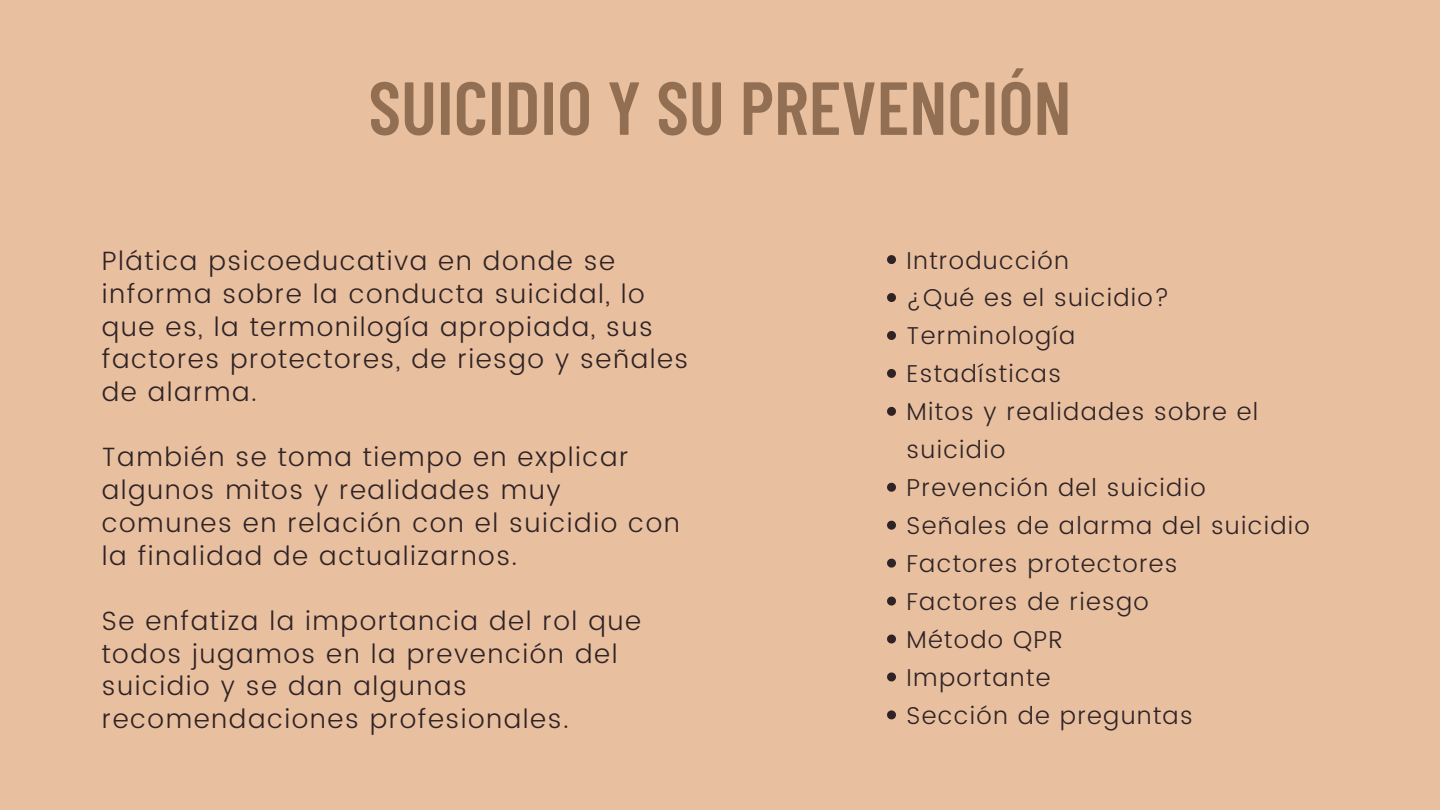
<style>
.page{position:relative;width:1440px;height:810px;background:#e8c09f}
.page>*{position:absolute;margin:0;border:0;box-sizing:border-box;transform-origin:0 0}
.t1{font:600 75px "Barlow Condensed";color:#926f53}
.t2{font:300 26.5px/32.7px "Poppins";letter-spacing:.06em;color:#302326}
.t3{font:300 24.4px/37.9px "Poppins";letter-spacing:.055em;color:#302326}
</style>
<div class="page">
<svg style="left:887px;top:255px;width:9px;height:9px"></svg>
<svg style="left:887px;top:293px;width:9px;height:9px"></svg>
<svg style="left:887px;top:331px;width:9px;height:9px"></svg>
<svg style="left:887px;top:369px;width:9px;height:9px"></svg>
<svg style="left:887px;top:407px;width:9px;height:9px"></svg>
<svg style="left:887px;top:483px;width:9px;height:9px"></svg>
<svg style="left:887px;top:521px;width:9px;height:9px"></svg>
<svg style="left:887px;top:559px;width:9px;height:9px"></svg>
<svg style="left:887px;top:597px;width:9px;height:9px"></svg>
<svg style="left:887px;top:635px;width:9px;height:8px"></svg>
<svg style="left:887px;top:672px;width:9px;height:9px"></svg>
<svg style="left:887px;top:710px;width:9px;height:9px"></svg>
<p class="t1" style="left:368px;top:60px;width:705px">SUICIDIO Y SU PREVENCIÓN</p>
<p class="t2" style="left:102px;top:245px;width:588px">Plática psicoeducativa en donde se informa sobre la conducta suicidal, lo que es, la termonilogía apropiada, sus factores protectores, de riesgo y señales de alarma.</p>
<p class="t2" style="left:102px;top:441px;width:580px">También se toma tiempo en explicar algunos mitos y realidades muy comunes en relación con el suicidio con la finalidad de actualizarnos.</p>
<p class="t2" style="left:102px;top:604px;width:541px">Se enfatiza la importancia del rol que todos jugamos en la prevención del suicidio y se dan algunas recomendaciones profesionales.</p>
<p class="t3" style="left:907px;top:241px;width:164px">Introducción</p>
<p class="t3" style="left:907px;top:279px;width:264px">¿Qué es el suicidio?</p>
<p class="t3" style="left:907px;top:317px;width:170px">Terminología</p>
<p class="t3" style="left:907px;top:355px;width:156px">Estadísticas</p>
<p class="t3" style="left:907px;top:393px;width:353px">Mitos y realidades sobre el suicidio</p>
<p class="t3" style="left:907px;top:469px;width:301px">Prevención del suicidio</p>
<p class="t3" style="left:907px;top:507px;width:405px">Señales de alarma del suicidio</p>
<p class="t3" style="left:907px;top:545px;width:273px">Factores protectores</p>
<p class="t3" style="left:907px;top:583px;width:244px">Factores de riesgo</p>
<p class="t3" style="left:907px;top:621px;width:158px">Método QPR</p>
<p class="t3" style="left:907px;top:659px;width:145px">Importante</p>
<p class="t3" style="left:907px;top:696px;width:288px">Sección de preguntas</p>
</div>
